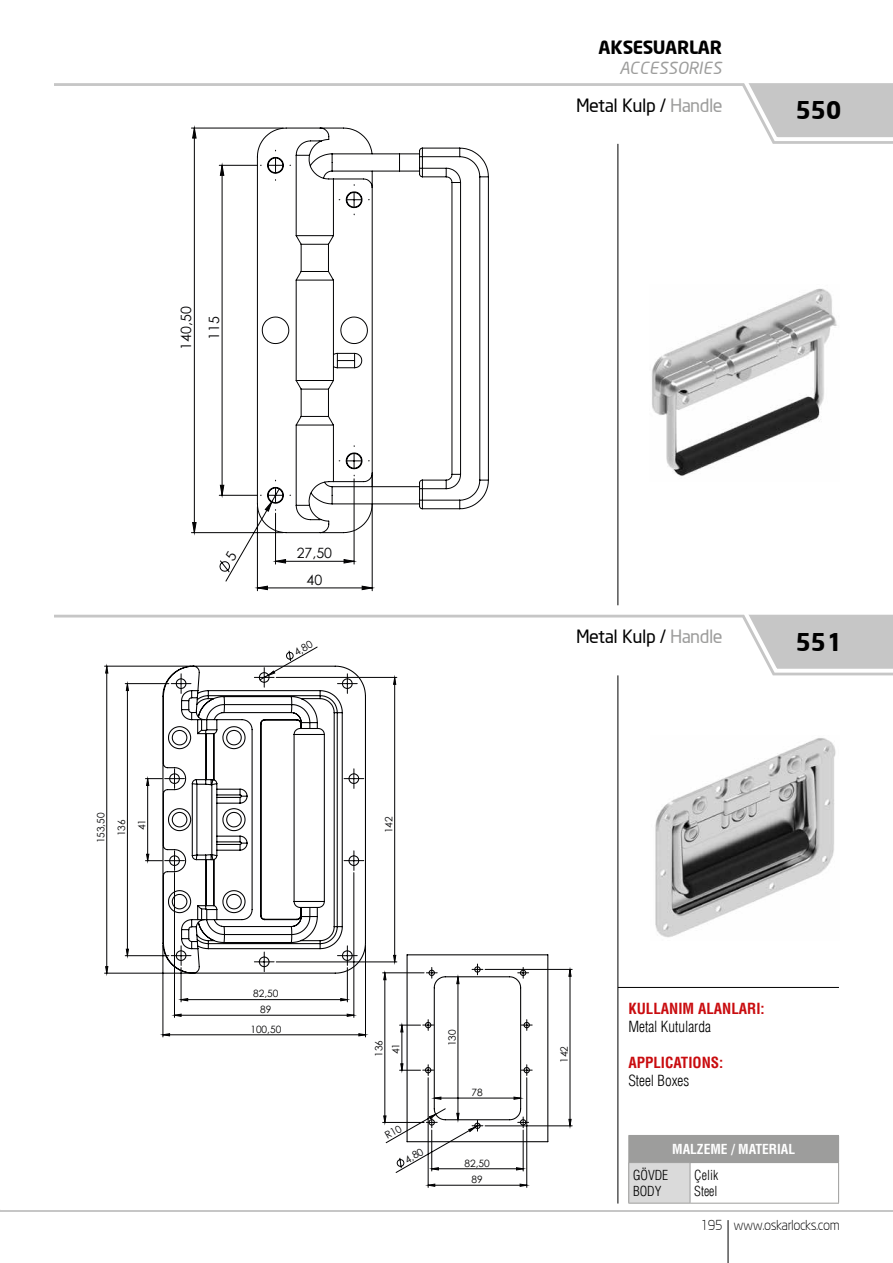
<style>
.page{position:relative;width:893px;height:1263px;background:#fff}
.page>*{position:absolute;margin:0;border:0;box-sizing:border-box;transform-origin:0 0}
.t1{font:700 24px "Neo Sans";color:#000}
.t2{font:18px "Neo Sans";color:#000}
.t3{font:700 18px "Neo Sans";color:#000}
.t4{font:italic 16.5px "Neo Sans";color:#9d9d9c}
.t5{font:700 condensed 15px "Helvetica";color:#c90c0f}
.t6{font:300 condensed 15px "Helvetica";color:#000}
.t7{font:14.1px/26.5px "Century Gothic";color:#020203;text-align:center}
.t8{font:300 13.5px "Neo Sans";color:#000}
.t9{font:300 condensed 13.5px/16.2px "Helvetica";color:#000}
.t10{font:700 condensed 13.5px "Helvetica";color:#fff}
.t11{font:10.2px/20.2px "Century Gothic";color:#020203;text-align:center}
.t12{font:10.05px/16.5px "Century Gothic";color:#020203;text-align:center}
.s1{color:#9d9d9c}
</style>
<div class="page">
<hr style="left:0;top:1210px;width:893px;height:2px;background:#c6c6c6">
<hr style="left:728px;top:1220px;width:1px;height:43px;background:#000">
<svg style="left:54px;top:83px;width:839px;height:61px"></svg>
<svg style="left:737px;top:83px;width:156px;height:60px"></svg>
<svg style="left:54px;top:615px;width:683px;height:3px;background:#cfcfcf"></svg>
<svg style="left:737px;top:614px;width:156px;height:61px"></svg>
<hr style="left:617px;top:675px;width:1px;height:528px;background:#000">
<hr style="left:617px;top:144px;width:1px;height:461px;background:#000">
<hr style="left:618px;top:987px;width:221px;height:1px;background:#000">
<div style="left:629px;top:1135px;width:210px;height:27px;background:#9d9d9c"></div>
<div style="left:629px;top:1162px;width:61px;height:41px;background:#dadada"></div>
<hr style="left:628px;top:1163px;width:1px;height:40px;background:#9d9d9c">
<hr style="left:690px;top:1163px;width:1px;height:40px;background:#9d9d9c">
<hr style="left:838px;top:1163px;width:1px;height:40px;background:#9d9d9c">
<hr style="left:628px;top:1203px;width:62px;height:1px;background:#9d9d9c">
<hr style="left:690px;top:1203px;width:149px;height:1px;background:#9d9d9c">
<hr style="left:628px;top:1135px;width:62px;height:1px;background:#9d9d9c">
<svg style="left:628px;top:1136px;width:1px;height:26px"></svg>
<hr style="left:628px;top:1162px;width:62px;height:1px;background:#9d9d9c">
<hr style="left:690px;top:1162px;width:149px;height:1px;background:#9d9d9c">
<img style="left:651px;top:288px;width:186px;height:188px">
<img style="left:655px;top:738px;width:181px;height:200px">
<svg style="left:191px;top:128px;width:182px;height:463px"></svg>
<svg style="left:257px;top:560px;width:115px;height:30px"></svg>
<svg style="left:193px;top:128px;width:31px;height:405px"></svg>
<svg style="left:257px;top:127px;width:232px;height:406px"></svg>
<svg style="left:104px;top:646px;width:294px;height:392px"></svg>
<svg style="left:181px;top:998px;width:166px;height:3px"></svg>
<svg style="left:163px;top:1014px;width:203px;height:22px"></svg>
<svg style="left:106px;top:666px;width:290px;height:307px"></svg>
<svg style="left:162px;top:665px;width:205px;height:309px"></svg>
<svg style="left:219px;top:551px;width:18px;height:22px"></svg>
<svg style="left:382px;top:954px;width:191px;height:234px"></svg>
<h3 class="t7" style="left:173px;top:350px;width:45px;rotate:-90deg">140,50</h3>
<h3 class="t7" style="left:200px;top:340px;width:25px;rotate:-90deg">115</h3>
<h2 class="t3" style="left:598px;top:36px;width:125px">AKSESUARLAR</h2>
<h3 class="t4" style="left:620px;top:58px;width:104px">ACCESSORIES</h3>
<h2 class="t2" style="left:576px;top:94px;width:147px">Metal Kulp / <span class="s1">Handle</span></h2>
<h1 class="t1" style="left:796px;top:95px;width:47px">550</h1>
<p class="t11" style="left:91px;top:843px;width:32px;rotate:-90deg">153,50</p>
<p class="t11" style="left:111px;top:836px;width:19px;rotate:-90deg">136<br>41</p>
<h3 class="t7" style="left:297px;top:540px;width:37px">27,50<br>40</h3>
<p class="t11" style="left:290px;top:644px;width:21px;rotate:-30deg">4,80</p>
<p class="t12" style="left:253px;top:985px;width:27px">82,50</p>
<p class="t12" style="left:250px;top:1020px;width:32px">100,50</p>
<p class="t12" style="left:260px;top:1001px;width:13px">89</p>
<p class="t11" style="left:379px;top:833px;width:18px;rotate:-90deg">142</p>
<p class="t11" style="left:370px;top:1057px;width:18px;line-height:17px;text-align:left;rotate:-90deg">136<br>41</p>
<p class="t11" style="left:400px;top:1151px;width:21px;rotate:-30deg">4,80</p>
<p class="t11" style="left:442px;top:1046px;width:18px;rotate:-90deg">130</p>
<p class="t12" style="left:472px;top:1084px;width:13px">78</p>
<p class="t12" style="left:464px;top:1154px;width:27px">82,50<br>89</p>
<h2 class="t2" style="left:576px;top:626px;width:147px">Metal Kulp / <span class="s1">Handle</span></h2>
<h1 class="t1" style="left:796px;top:627px;width:47px">551</h1>
<p class="t11" style="left:554px;top:1063px;width:18px;rotate:-90deg">142</p>
<h3 class="t5" style="left:628px;top:1000px;width:138px">KULLANIM ALANLARI:</h3>
<h3 class="t6" style="left:628px;top:1018px;width:84px">Metal Kutularda</h3>
<h3 class="t5" style="left:628px;top:1054px;width:97px">APPLICATIONS:</h3>
<h3 class="t6" style="left:628px;top:1072px;width:62px">Steel Boxes</h3>
<h3 class="t10" style="left:672px;top:1141px;width:125px">MALZEME / MATERIAL</h3>
<h3 class="t9" style="left:633px;top:1167px;width:37px">GÖVDE<br>BODY</h3>
<h3 class="t9" style="left:694px;top:1167px;width:26px">Çelik<br>Steel</h3>
<h3 class="t8" style="left:700px;top:1217px;width:140px">195 www.oskarlocks.com</h3>
</div>
